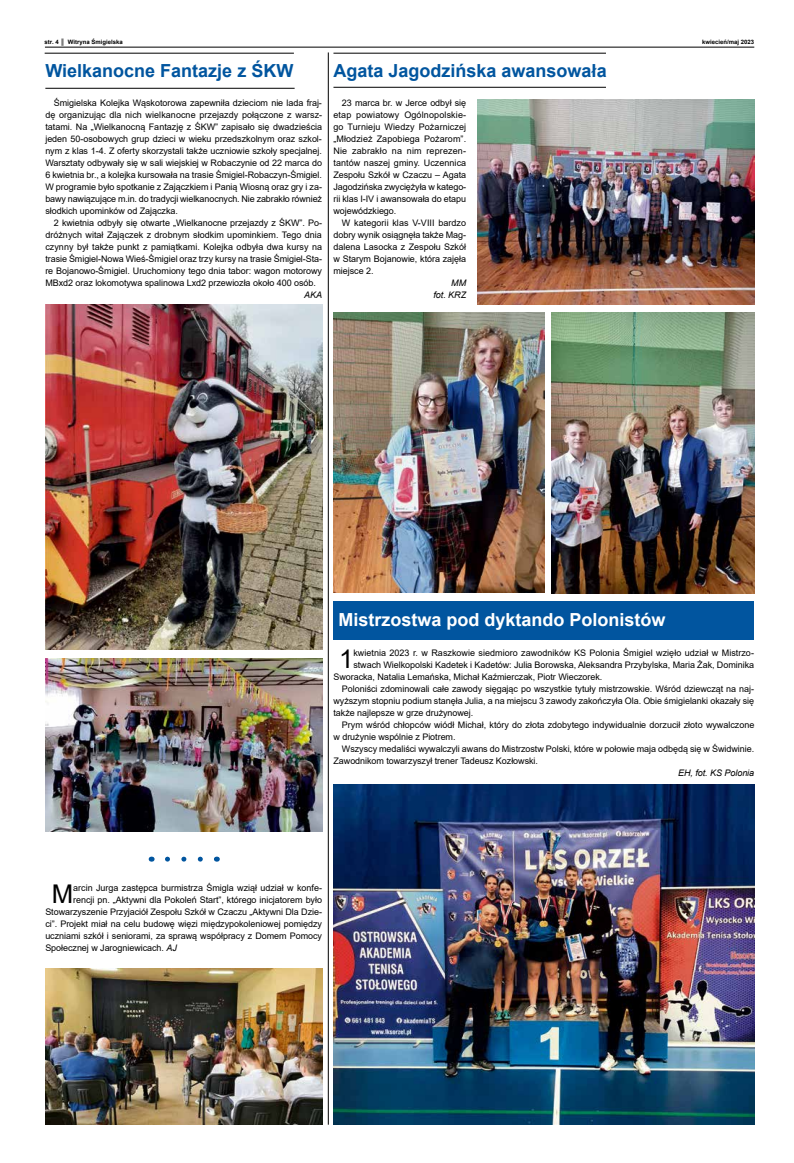
<style>
.page{position:relative;width:794px;height:1163px;background:#fff}
.page>*{position:absolute;margin:0;border:0;box-sizing:border-box;transform-origin:0 0}
.t1{font:25.8px "Arial";color:#000}
.t2{font:700 18px "Arial";color:#01559f}
.t3{font:700 18px "Arial";color:#fff}
.t4{font:9px/12px "Arial";letter-spacing:-.005em;color:#000;text-align:justify}
.t5{font:italic 9px/12px "Arial";letter-spacing:-.005em;color:#000;text-align:right}
.t6{font:700 6px "Arial";color:#000}
.s1{font-style:italic}
</style>
<div class="page">
<hr style="left:45px;top:47px;width:709px;height:1px;background:#000">
<hr style="left:45px;top:53px;width:249px;height:1px;background:#000">
<hr style="left:45px;top:88px;width:250px;height:1px;background:#000">
<img style="left:45px;top:305px;width:277px;height:344px">
<img style="left:45px;top:658px;width:277px;height:173px">
<svg style="left:167px;top:856px;width:36px;height:5px"></svg>
<img style="left:45px;top:968px;width:277px;height:156px">
<img style="left:477px;top:100px;width:277px;height:205px">
<img style="left:333px;top:312px;width:211px;height:280px">
<img style="left:551px;top:313px;width:203px;height:280px">
<div style="left:333px;top:601px;width:421px;height:38px;background:#01559f"></div>
<img style="left:333px;top:784px;width:421px;height:340px">
<hr style="left:333px;top:53px;width:273px;height:1px;background:#000">
<hr style="left:333px;top:87px;width:273px;height:1px;background:#000">
<hr style="left:328px;top:52px;width:1px;height:1072px;background:#000">
<p class="t6" style="left:45px;top:38px;width:80px">str. 4 ║ Witryna Śmigielska</p>
<p class="t6" style="left:702px;top:38px;width:54px">kwiecień/maj 2023</p>
<h2 class="t2" style="left:45px;top:58px;width:249px">Wielkanocne Fantazje z ŚKW</h2>
<p class="t4" style="left:45px;top:97px;width:278px;text-indent:9px">Śmigielska Kolejka Wąskotorowa zapewniła dzieciom nie lada fraj&shy;dę organizując dla nich wielkanocne przejazdy połączone z warsz&shy;tatami. Na „Wielkanocną Fantazję z ŚKW” zapisało się dwadzieścia jeden 50-osobowych grup dzieci w wieku przedszkolnym oraz szkol&shy;nym z klas 1-4. Z oferty skorzystali także uczniowie szkoły specjalnej.<br>Warsztaty odbywały się w sali wiejskiej w Robaczynie od 22 marca do 6 kwietnia br., a kolejka kursowała na trasie Śmigiel-Robaczyn-Śmigiel.<br>W programie było spotkanie z Zajączkiem i Panią Wiosną oraz gry i za&shy;bawy nawiązujące m.in. do tradycji wielkanocnych. Nie zabrakło również słodkich upominków od Zajączka.</p>
<p class="t4" style="left:45px;top:217px;width:278px;text-indent:9px">2 kwietnia odbyły się otwarte „Wielkanocne przejazdy z ŚKW”. Po&shy;dróżnych witał Zajączek z drobnym słodkim upominkiem. Tego dnia czynny był także punkt z pamiątkami. Kolejka odbyła dwa kursy na trasie Śmigiel-Nowa Wieś-Śmigiel oraz trzy kursy na trasie Śmigiel-Sta&shy;re Bojanowo-Śmigiel. Uruchomiony tego dnia tabor: wagon motorowy MBxd2 oraz lokomotywa spalinowa Lxd2 przewiozła około 400 osób.</p>
<p class="t5" style="left:304px;top:289px;width:19px">AKA</p>
<h2 class="t2" style="left:333px;top:58px;width:275px">Agata Jagodzińska awansowała</h2>
<p class="t4" style="left:333px;top:97px;width:134px;text-indent:9px">23 marca br. w Jerce odbył się etap powiatowy Ogólnopolskie&shy;go Turnieju Wiedzy Pożarniczej „Młodzież Zapobiega Pożarom”.<br>Nie zabrakło na nim reprezen&shy;tantów naszej gminy. Uczennica Zespołu Szkół w Czaczu – Agata Jagodzińska zwyciężyła w katego&shy;rii klas I-IV i awansowała do etapu wojewódzkiego.</p>
<p class="t4" style="left:333px;top:217px;width:134px;text-indent:9px">W kategorii klas V-VIII bardzo dobry wynik osiągnęła także Mag&shy;dalena Lasocka z Zespołu Szkół w Starym Bojanowie, która zajęła miejsce 2.</p>
<p class="t5" style="left:433px;top:277px;width:34px">MM<br>fot. KRZ</p>
<h2 class="t3" style="left:338px;top:607px;width:329px">Mistrzostwa pod dyktando Polonistów</h2>
<h1 class="t1" style="left:339px;top:641px;width:16px">1</h1>
<p class="t4" style="left:353px;top:646px;width:402px">kwietnia 2023 r. w Raszkowie siedmioro zawodników KS Polonia Śmigiel wzięło udział w Mistrzo-</p>
<p class="t4" style="left:353px;top:658px;width:402px">stwach Wielkopolski Kadetek i Kadetów: Julia Borowska, Aleksandra Przybylska, Maria Żak, Dominika</p>
<p class="t4" style="left:333px;top:670px;width:270px">Sworacka, Natalia Lemańska, Michał Kaźmierczak, Piotr Wieczorek.</p>
<p class="t4" style="left:342px;top:682px;width:414px">Poloniści zdominowali całe zawody sięgając po wszystkie tytuły mistrzowskie. Wśród dziewcząt na naj-</p>
<p class="t4" style="left:333px;top:694px;width:422px">wyższym stopniu podium stanęła Julia, a na miejscu 3 zawody zakończyła Ola. Obie śmigielanki okazały się</p>
<p class="t4" style="left:333px;top:706px;width:141px">także najlepsze w grze drużynowej.</p>
<p class="t4" style="left:342px;top:718px;width:414px">Prym wśród chłopców wiódł Michał, który do złota zdobytego indywidualnie dorzucił złoto wywalczone</p>
<p class="t4" style="left:333px;top:730px;width:124px">w drużynie wspólnie z Piotrem.</p>
<p class="t4" style="left:342px;top:742px;width:414px">Wszyscy medaliści wywalczyli awans do Mistrzostw Polski, które w połowie maja odbędą się w Świdwinie.</p>
<p class="t4" style="left:333px;top:754px;width:206px">Zawodnikom towarzyszył trener Tadeusz Kozłowski.</p>
<p class="t5" style="left:678px;top:767px;width:78px">EH, fot. KS Polonia</p>
<h1 class="t1" style="left:52px;top:875px;width:23px">M</h1>
<p class="t4" style="left:73px;top:881px;width:250px">arcin Jurga zastępca burmistrza Śmigla wziął udział w konfe-</p>
<p class="t4" style="left:73px;top:893px;width:250px">rencji pn. „Aktywni dla Pokoleń Start”, którego inicjatorem było</p>
<p class="t4" style="left:45px;top:905px;width:278px">Stowarzyszenie Przyjaciół Zespołu Szkół w Czaczu „Aktywni Dla Dzie-</p>
<p class="t4" style="left:45px;top:917px;width:278px">ci”. Projekt miał na celu budowę więzi międzypokoleniowej pomiędzy</p>
<p class="t4" style="left:45px;top:929px;width:278px">uczniami szkół i seniorami, za sprawą współpracy z Domem Pomocy</p>
<p class="t4" style="left:45px;top:941px;width:133px">Społecznej w Jarogniewicach. <span class="s1">AJ</span></p>
</div>
